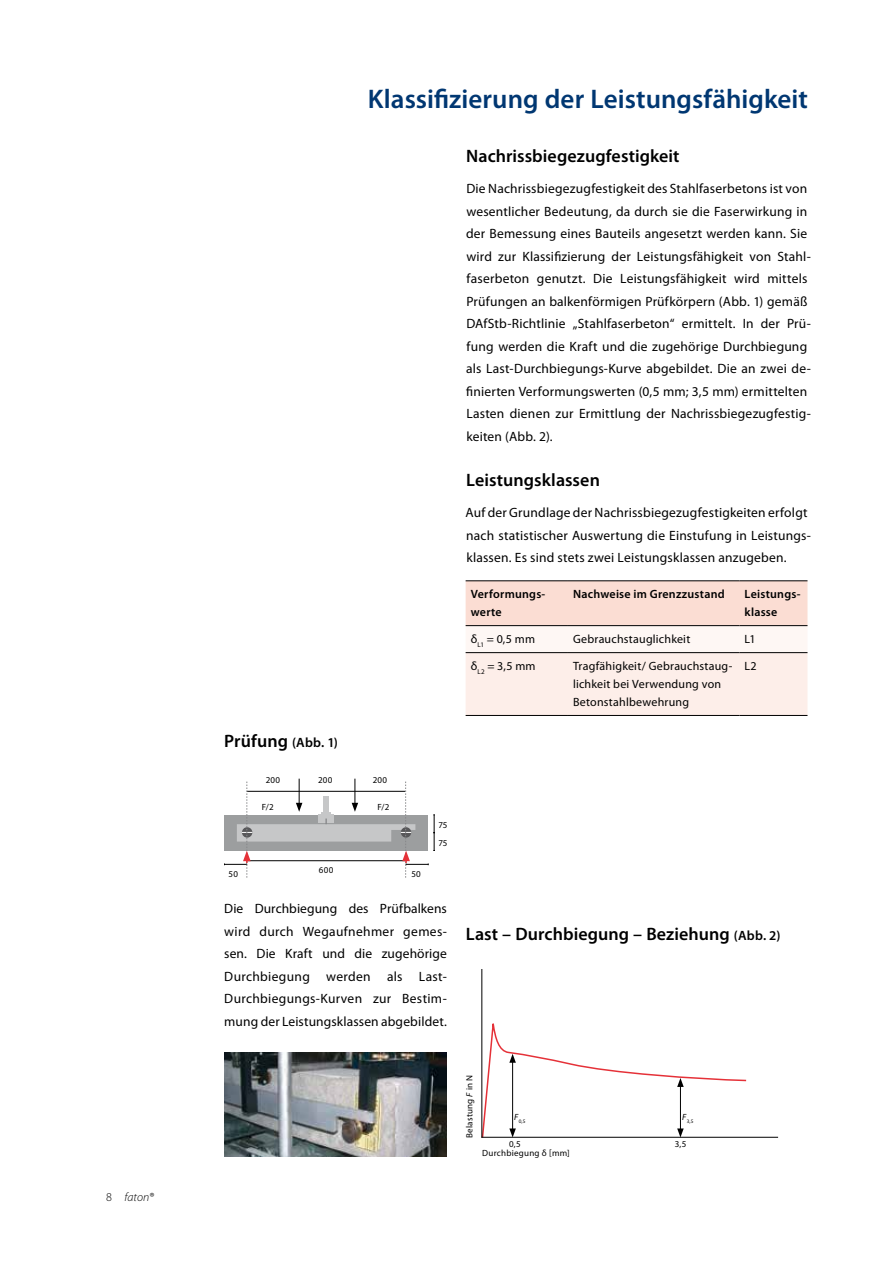
<style>
.page{position:relative;width:893px;height:1263px;background:#fff}
.page>*{position:absolute;margin:0;border:0;box-sizing:border-box;transform-origin:0 0}
.t1{font:600 27px "Myriad Pro";color:#003772}
.t2{font:600 18px "Myriad Pro";letter-spacing:.005em;color:#000}
.t3{font:13.5px/22.5px "Myriad Pro";letter-spacing:.015em;color:#000}
.t4{font:12px/18px "Myriad Pro";letter-spacing:.02em;color:#000}
.t5{font:600 12px/18px "Myriad Pro";letter-spacing:.02em;color:#000}
.t6{font:italic 300 12px "Myriad Pro";letter-spacing:.005em;color:#000}
.t7{font:9px "Myriad Pro";letter-spacing:.025em;color:#000}
.t8{font:5.25px "Myriad Pro";color:#000}
.s1{font-style:normal}
.s2{font-size:13.5px}
.s3{font-style:italic}
</style>
<div class="page">
<img style="left:224px;top:1053px;width:223px;height:103px">
<svg style="left:224px;top:779px;width:211px;height:99px"></svg>
<svg style="left:466px;top:581px;width:341px;height:134px"></svg>
<hr style="left:466px;top:580px;width:102px;height:1px;background:#000">
<hr style="left:568px;top:580px;width:171px;height:1px;background:#000">
<hr style="left:739px;top:580px;width:68px;height:1px;background:#000">
<hr style="left:466px;top:625px;width:102px;height:1px;background:#000">
<hr style="left:568px;top:625px;width:171px;height:1px;background:#000">
<hr style="left:739px;top:625px;width:68px;height:1px;background:#000">
<hr style="left:466px;top:652px;width:102px;height:1px;background:#000">
<hr style="left:568px;top:652px;width:171px;height:1px;background:#000">
<hr style="left:739px;top:652px;width:68px;height:1px;background:#000">
<hr style="left:466px;top:715px;width:102px;height:1px;background:#000">
<hr style="left:568px;top:715px;width:171px;height:1px;background:#000">
<hr style="left:739px;top:715px;width:68px;height:1px;background:#000">
<hr style="left:481px;top:1137px;width:297px;height:1px;background:#000">
<hr style="left:481px;top:969px;width:1px;height:168px;background:#000">
<svg style="left:481px;top:1011px;width:267px;height:127px"></svg>
<p class="t6" style="left:106px;top:1190px;width:49px"><span class="s1">8</span> faton®</p>
<h1 class="t1" style="left:368px;top:81px;width:442px">Klassifizierung der Leistungsfähigkeit</h1>
<h2 class="t2" style="left:466px;top:144px;width:215px">Nachrissbiegezugfestigkeit</h2>
<p class="t3" style="left:466px;top:177px;width:346px">Die Nachrissbiegezugfestigkeit des Stahlfaserbetons ist von wesentlicher Bedeutung, da durch sie die Faserwirkung in der Bemessung eines Bauteils angesetzt werden kann. Sie wird zur Klassifizierung der Leistungsfähigkeit von Stahl&shy;faserbeton genutzt. Die Leistungsfähigkeit wird mittels Prüfungen an balkenförmigen Prüfkörpern (Abb. 1) gemäß DAfStb-Richtlinie „Stahlfaserbeton“ ermittelt. In der Prü&shy;fung werden die Kraft und die zugehörige Durchbiegung als Last-Durchbiegungs-Kurve abgebildet. Die an zwei de&shy;finierten Verformungswerten (0,5 mm; 3,5 mm) ermittelten Lasten dienen zur Ermittlung der Nachrissbiegezugfestig&shy;keiten (Abb. 2).</p>
<h2 class="t2" style="left:466px;top:468px;width:135px">Leistungsklassen</h2>
<p class="t3" style="left:465px;top:501px;width:347px">Auf der Grundlage der Nachrissbiegezugfestigkeiten erfolgt nach statistischer Auswertung die Einstufung in Leistungs&shy;klassen. Es sind stets zwei Leistungsklassen anzugeben.</p>
<h2 class="t2" style="left:224px;top:729px;width:115px">Prüfung <span class="s2">(Abb. 1)</span></h2>
<p class="t7" style="left:266px;top:774px;width:16px">200</p>
<p class="t7" style="left:318px;top:774px;width:16px">200</p>
<p class="t7" style="left:373px;top:774px;width:16px">200</p>
<p class="t7" style="left:262px;top:801px;width:14px">F/2</p>
<p class="t7" style="left:377px;top:801px;width:14px">F/2</p>
<p class="t7" style="left:319px;top:864px;width:16px">600</p>
<p class="t7" style="left:229px;top:868px;width:11px">50</p>
<p class="t7" style="left:411px;top:868px;width:11px">50</p>
<p class="t7" style="left:438px;top:819px;width:11px">75</p>
<p class="t7" style="left:438px;top:837px;width:11px">75</p>
<p class="t3" style="left:224px;top:897px;width:224px;text-align:justify">Die Durchbiegung des Prüfbalkens wird durch Wegaufnehmer gemes&shy;sen. Die Kraft und die zugehörige Durchbiegung werden als Last-Durchbiegungs-Kurven zur Bestim&shy;mung der Leistungsklassen abgebildet.</p>
<p class="t5" style="left:471px;top:585px;width:76px">Verformungs&shy;werte</p>
<p class="t5" style="left:573px;top:585px;width:153px">Nachweise im Grenzzustand</p>
<p class="t5" style="left:745px;top:585px;width:57px">Leistungs&shy;klasse</p>
<p class="t4" style="left:471px;top:630px;width:66px">δ<sub>L1</sub> = 0,5 mm</p>
<p class="t4" style="left:573px;top:630px;width:119px">Gebrauchstauglichkeit</p>
<p class="t4" style="left:745px;top:630px;width:13px">L1</p>
<p class="t4" style="left:471px;top:657px;width:66px">δ<sub>L2</sub> = 3,5 mm</p>
<p class="t4" style="left:573px;top:657px;width:161px">Tragfähigkeit/ Gebrauchstaug&shy;lichkeit bei Verwendung von<br>Betonstahlbewehrung</p>
<p class="t4" style="left:745px;top:657px;width:14px">L2</p>
<h2 class="t2" style="left:466px;top:923px;width:316px">Last – Durchbiegung – Beziehung <span class="s2">(Abb. 2)</span></h2>
<p class="t7" style="left:464px;top:1138px;width:65px;rotate:-90deg">Belastung <span class="s3">F</span> in N</p>
<p class="t8" style="left:514px;top:1118px;width:13px"><sup>F</sup>0,5</p>
<p class="t8" style="left:682px;top:1118px;width:13px"><sup>F</sup>3,5</p>
<p class="t7" style="left:482px;top:1147px;width:89px">Durchbiegung δ [mm]</p>
<p class="t7" style="left:509px;top:1138px;width:13px">0,5</p>
<p class="t7" style="left:675px;top:1138px;width:13px">3,5</p>
</div>
